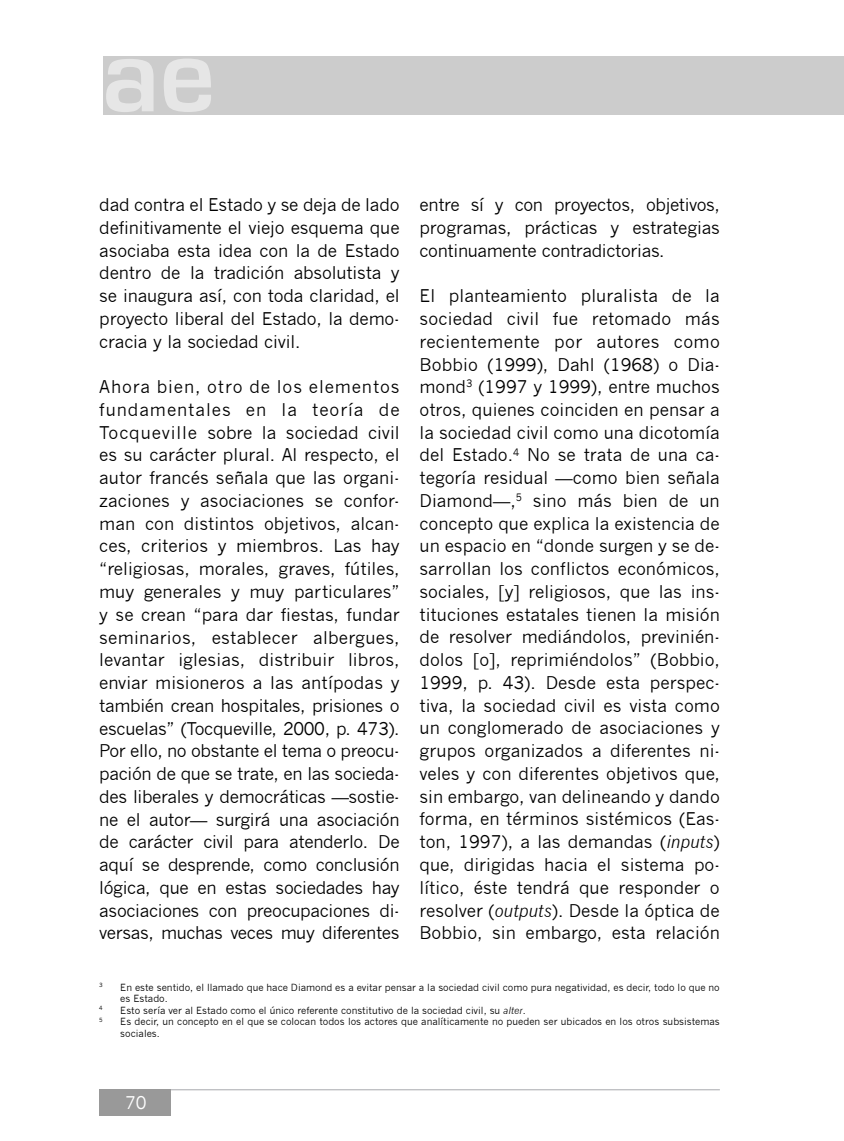
<style>
.page{position:relative;width:844px;height:1141px;background:#fff}
.page>*{position:absolute;margin:0;border:0;box-sizing:border-box;transform-origin:0 0}
.t1{font:17.15px/22.8px "News Gothic";letter-spacing:-.01em;color:#000;text-align:justify}
.t2{font:17.15px "News Gothic";color:#fff}
.t3{font:9.62px/11.5px "News Gothic";color:#000}
.t4{font:5.6px "News Gothic";color:#000}
.s1{font-style:italic}
</style>
<div class="page">
<hr style="left:99px;top:1089px;width:620px;height:1px;background:#a7a9ac">
<div style="left:99px;top:1090px;width:71px;height:26px;background:#999"></div>
<div style="left:103px;top:56px;width:740px;height:59px;background:#ccc"></div>
<svg style="left:106px;top:59px;width:47px;height:53px"></svg>
<svg style="left:164px;top:59px;width:47px;height:53px"></svg>
<p class="t1" style="left:99px;top:194px;width:302px">dad contra el Estado y se deja de lado definitivamente el viejo esquema que asociaba esta idea con la de Estado dentro de la tradición absolutista y se inaugura así, con toda claridad, el proyecto liberal del Estado, la demo&shy;cracia y la sociedad civil.</p>
<p class="t1" style="left:99px;top:376px;width:302px">Ahora bien, otro de los elementos fundamentales en la teoría de Tocqueville sobre la sociedad civil es su carácter plural. Al respecto, el autor francés señala que las organi&shy;zaciones y asociaciones se confor&shy;man con distintos objetivos, alcan&shy;ces, criterios y miembros. Las hay “religiosas, morales, graves, fútiles, muy generales y muy particulares” y se crean “para dar fiestas, fundar seminarios, establecer albergues, levantar iglesias, distribuir libros, enviar misioneros a las antípodas y también crean hospitales, prisiones o escuelas” (Tocqueville, 2000, p. 473).<br>Por ello, no obstante el tema o preocu&shy;pación de que se trate, en las socieda&shy;des liberales y democráticas —sostie&shy;ne el autor— surgirá una asociación de carácter civil para atenderlo. De aquí se desprende, como conclusión lógica, que en estas sociedades hay asociaciones con preocupaciones di&shy;versas, muchas veces muy diferentes</p>
<p class="t1" style="left:419px;top:194px;width:302px">entre sí y con proyectos, objetivos, programas, prácticas y estrategias continuamente contradictorias.</p>
<p class="t1" style="left:419px;top:285px;width:302px">El planteamiento pluralista de la sociedad civil fue retomado más recientemente por autores como Bobbio (1999), Dahl (1968) o Dia&shy;mond<sup>3</sup> (1997 y 1999), entre muchos otros, quienes coinciden en pensar a la sociedad civil como una dicotomía del Estado.<sup>4</sup> No se trata de una ca&shy;tegoría residual —como bien señala Diamond—,<sup>5</sup> sino más bien de un concepto que explica la existencia de un espacio en “donde surgen y se de&shy;sarrollan los conflictos económicos, sociales, [y] religiosos, que las ins&shy;tituciones estatales tienen la misión de resolver mediándolos, previnién&shy;dolos [o], reprimiéndolos” (Bobbio, 1999, p. 43). Desde esta perspec&shy;tiva, la sociedad civil es vista como un conglomerado de asociaciones y grupos organizados a diferentes ni&shy;veles y con diferentes objetivos que, sin embargo, van delineando y dando forma, en términos sistémicos (Eas&shy;ton, 1997), a las demandas (<span class="s1">inputs</span>) que, dirigidas hacia el sistema po&shy;lítico, éste tendrá que responder o resolver (<span class="s1">outputs</span>). Desde la óptica de Bobbio, sin embargo, esta relación</p>
<p class="t4" style="left:99px;top:982px;width:5px">3</p>
<p class="t3" style="left:120px;top:981px;width:601px">En este sentido, el llamado que hace Diamond es a evitar pensar a la sociedad civil como pura negatividad, es decir, todo lo que no es Estado.</p>
<p class="t4" style="left:99px;top:1005px;width:5px">4</p>
<p class="t3" style="left:120px;top:1004px;width:407px">Esto sería ver al Estado como el único referente constitutivo de la sociedad civil, su <span class="s1">alter</span>.</p>
<p class="t4" style="left:99px;top:1017px;width:5px">5</p>
<p class="t3" style="left:120px;top:1016px;width:601px">Es decir, un concepto en el que se colocan todos los actores que analíticamente no pueden ser ubicados en los otros subsistemas sociales.</p>
<p class="t2" style="left:125px;top:1093px;width:23px">70</p>
</div>
